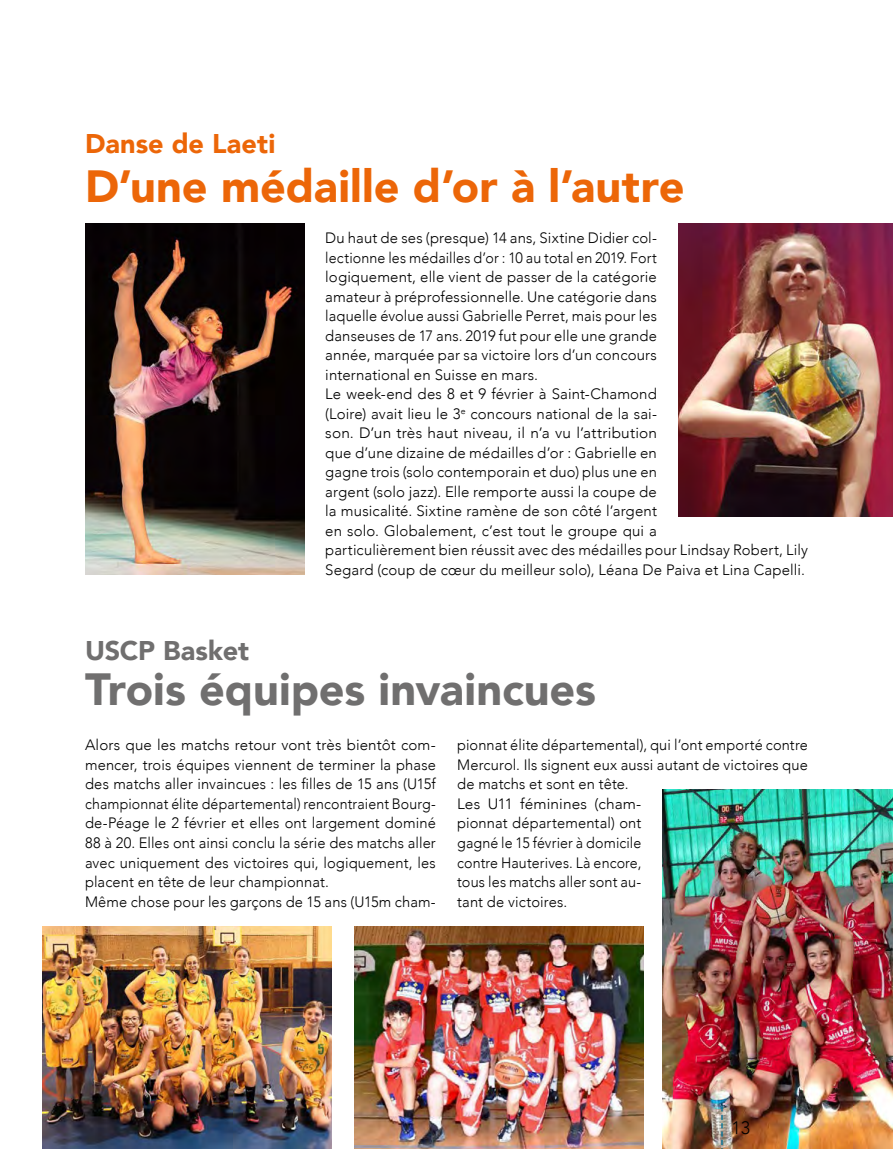
<style>
.page{position:relative;width:893px;height:1149px;background:#fff}
.page>*{position:absolute;margin:0;border:0;box-sizing:border-box;transform-origin:0 0}
.t1{font:900 45px "Avenir";color:#ec6608}
.t2{font:900 45px "Avenir";letter-spacing:-.005em;color:#706f6f}
.t3{font:900 27px "Avenir";letter-spacing:.005em;color:#ec6608}
.t4{font:900 27px "Avenir";letter-spacing:-.005em;color:#706f6f}
.t5{font:300 18px "Avenir";color:#000}
.t6{font:300 15px/19.5px "Avenir";letter-spacing:.01em;color:#000}
</style>
<div class="page">
<img style="left:85px;top:223px;width:219px;height:351px">
<img style="left:678px;top:223px;width:215px;height:293px">
<img style="left:43px;top:926px;width:289px;height:222px">
<img style="left:354px;top:926px;width:289px;height:222px">
<img style="left:663px;top:789px;width:230px;height:359px">
<svg style="left:721px;top:1106px;width:2px;height:42px"></svg>
<h2 class="t3" style="left:85px;top:120px;width:192px">Danse de Laeti</h2>
<h1 class="t1" style="left:85px;top:148px;width:601px">D’une médaille d’or à l’autre</h1>
<p class="t6" style="left:325px;top:228px;width:484px">Du haut de ses (presque) 14 ans, Sixtine Didier col-<br>lectionne les médailles d’or : 10 au total en 2019. Fort<br>logiquement, elle vient de passer de la catégorie<br>amateur à préprofessionnelle. Une catégorie dans<br>laquelle évolue aussi Gabrielle Perret, mais pour les<br>danseuses de 17 ans. 2019 fut pour elle une grande<br>année, marquée par sa victoire lors d’un concours<br>international en Suisse en mars.<br>Le week-end des 8 et 9 février à Saint-Chamond<br>(Loire) avait lieu le 3<sup>e</sup> concours national de la sai-<br>son. D’un très haut niveau, il n’a vu l’attribution<br>que d’une dizaine de médailles d’or : Gabrielle en<br>gagne trois (solo contemporain et duo) plus une en<br>argent (solo jazz). Elle remporte aussi la coupe de<br>la musicalité. Sixtine ramène de son côté l’argent<br>en solo. Globalement, c’est tout le groupe qui a<br>particulièrement bien réussit avec des médailles pour Lindsay Robert, Lily Segard (coup de cœur du meilleur solo), Léana De Paiva et Lina Capelli.</p>
<h2 class="t4" style="left:85px;top:627px;width:166px">USCP Basket</h2>
<h1 class="t2" style="left:85px;top:651px;width:512px">Trois équipes invaincues</h1>
<p class="t6" style="left:85px;top:735px;width:352px">Alors que les matchs retour vont très bientôt com&shy;mencer, trois équipes viennent de terminer la phase des matchs aller invaincues : les filles de 15 ans (U15f championnat élite départemental) rencontraient Bourg&shy;de-Péage le 2 février et elles ont largement dominé 88 à 20. Elles ont ainsi conclu la série des matchs aller avec uniquement des victoires qui, logiquement, les placent en tête de leur championnat.<br>Même chose pour les garçons de 15 ans (U15m cham-</p>
<p class="t6" style="left:457px;top:735px;width:352px">pionnat élite départemental), qui l’ont emporté contre Mercurol. Ils signent eux aussi autant de victoires que de matchs et sont en tête.<br>Les U11 féminines (cham-<br>pionnat départemental) ont<br>gagné le 15 février à domicile<br>contre Hauterives. Là encore,<br>tous les matchs aller sont au-<br>tant de victoires.</p>
<p class="t5" style="left:731px;top:1116px;width:20px">13</p>
</div>
